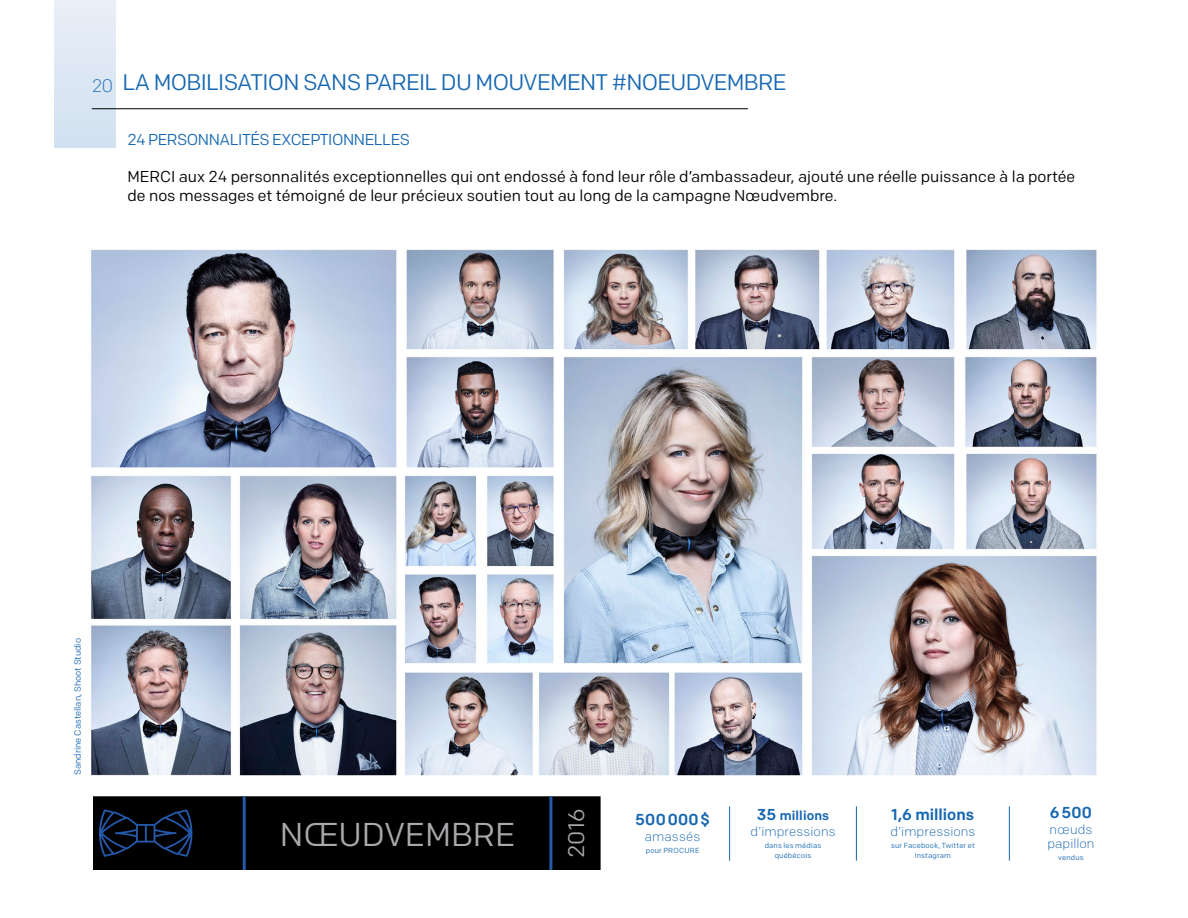
<style>
.page{position:relative;width:1188px;height:918px;background:#fff}
.page>*{position:absolute;margin:0;border:0;box-sizing:border-box;transform-origin:0 0}
.t1{font:33px "Colfax";color:#a7a9ac}
.t2{font:22.5px "Colfax";letter-spacing:-.03em;color:#1667b2}
.t3{font:22.5px "Colfax";color:#a7a9ac}
.t4{font:15.75px/18.9px "Colfax";color:#000}
.t5{font:15.75px "Colfax";letter-spacing:-.03em;color:#1667b2}
.t6{font:500 15.75px "Colfax";letter-spacing:.01em;color:#1667b2}
.t7{font:300 13.05px/16px "Colfax";letter-spacing:.01em;color:#1667b2;text-align:center}
.t8{font:9px "Colfax";color:#1667b2}
.t9{font:7.35px/10.1px "Colfax";letter-spacing:.025em;color:#1667b2;text-align:center}
.s1{font-weight:300;font-size:18px}
.s2{font-weight:500;font-size:15.75px}
.s3{font-weight:500}
</style>
<div class="page">
<div style="left:54px;top:0;width:61px;height:148px;background:#dde8f4"></div>
<hr style="left:92px;top:108px;width:656px;height:1px;background:#000">
<img style="left:91px;top:249px;width:1006px;height:527px">
<hr style="left:729px;top:806px;width:1px;height:55px;background:#1667b2">
<hr style="left:856px;top:806px;width:1px;height:55px;background:#1667b2">
<hr style="left:1009px;top:806px;width:1px;height:55px;background:#1667b2">
<svg style="left:93px;top:796px;width:508px;height:74px;background:#020408"></svg>
<h2 class="t2" style="left:92px;top:69px;width:696px"><span class="s1">20</span> LA MOBILISATION SANS PAREIL DU MOUVEM ENT #NOEUDVEMBRE</h2>
<p class="t5" style="left:128px;top:130px;width:284px">24 PERSONNALITÉS EXCEPTIONNELLES</p>
<p class="t4" style="left:128px;top:167px;width:949px">M ERCI aux 24 personnalités exceptionnelles qui ont endossé à fond leur rôle d’ambassadeur, ajouté une réelle puissance à la portée de nos messages et témoigné de leur précieux soutien tout au long de la campagne Nœudvembre.</p>
<p class="t8" style="left:72px;top:775px;width:138px;rotate:-90deg">Sandrine Castellan, Shoot Studio</p>
<h1 class="t1" style="left:280px;top:814px;width:237px">NœUDVEMBRE</h1>
<h2 class="t3" style="left:563px;top:858px;width:51px;rotate:-90deg">2016</h2>
<p class="t6" style="left:635px;top:810px;width:76px">500000$</p>
<p class="t7" style="left:645px;top:828px;width:57px">amassés</p>
<p class="t9" style="left:646px;top:845px;width:55px">pour PROCURE</p>
<p class="t7" style="left:750px;top:807px;width:87px"><span class="s2">35</span> <span class="s3">millions </span>d’impressions</p>
<p class="t9" style="left:765px;top:840px;width:58px">dans les médias québécois</p>
<p class="t6" style="left:892px;top:805px;width:84px">1,6 millions</p>
<p class="t7" style="left:890px;top:823px;width:87px">d’impressions</p>
<p class="t9" style="left:891px;top:840px;width:85px">sur Facebook, Twitter et<br>Instagram</p>
<p class="t6" style="left:1050px;top:803px;width:44px">6500</p>
<p class="t7" style="left:1047px;top:822px;width:49px;line-height:13.8px;text-align:left">nœuds papillon</p>
<p class="t9" style="left:1058px;top:852px;width:27px">vendus</p>
</div>
